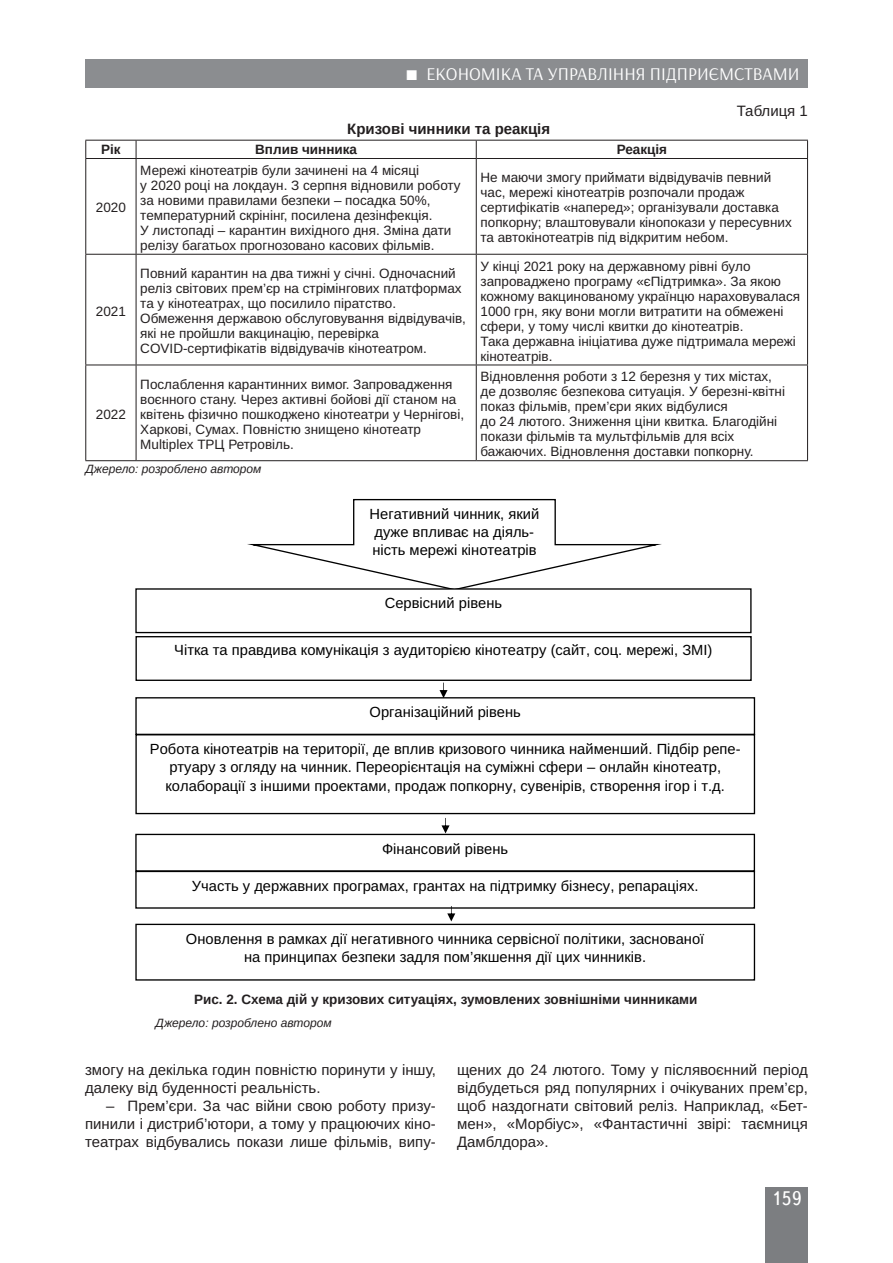
<style>
.page{position:relative;width:893px;height:1263px;background:#fff}
.page>*{position:absolute;margin:0;border:0;box-sizing:border-box;transform-origin:0 0}
.t1{font:19.5px "Ukrainian Text";color:#fff}
.t2{font:18px "Arsenal";color:#fff}
.Текст_основной_G{font:15px/18.1px "Arimo";color:#231f20;text-align:justify}
.Таблица_подпись{font:700 15px "Arimo";color:#231f20}
.t3{font:14.7px/18.3px "Arimo Roman";color:#000;text-align:center}
.Таблица_текст{font:13.5px/15px "Arimo";color:#231f20}
.Рисунок{font:700 13.5px "Arimo";color:#231f20}
.Таблица_шапка{font:700 13.5px "Arimo";color:#231f20}
.Рисунок-2{font:italic 12px "Arimo";color:#231f20}
.Джерело{font:italic 12px "Arimo";color:#231f20}
</style>
<div class="page">
<div style="left:765px;top:1187px;width:43px;height:76px;background:#7c7e81"></div>
<div style="left:85px;top:59px;width:723px;height:29px;background:#8b8d90"></div>
<hr style="left:85px;top:140px;width:51px;height:1px;background:#231f20">
<svg style="left:85px;top:141px;width:1px;height:17px"></svg>
<hr style="left:136px;top:140px;width:340px;height:1px;background:#231f20">
<svg style="left:136px;top:141px;width:1px;height:17px"></svg>
<hr style="left:476px;top:140px;width:332px;height:1px;background:#231f20">
<svg style="left:476px;top:141px;width:1px;height:17px"></svg>
<svg style="left:807px;top:141px;width:1px;height:17px"></svg>
<hr style="left:85px;top:158px;width:51px;height:1px;background:#231f20">
<hr style="left:85px;top:159px;width:1px;height:95px;background:#231f20">
<hr style="left:136px;top:158px;width:340px;height:1px;background:#231f20">
<hr style="left:136px;top:159px;width:1px;height:95px;background:#231f20">
<hr style="left:476px;top:158px;width:332px;height:1px;background:#231f20">
<hr style="left:476px;top:159px;width:1px;height:95px;background:#231f20">
<hr style="left:807px;top:159px;width:1px;height:95px;background:#231f20">
<hr style="left:85px;top:254px;width:51px;height:1px;background:#231f20">
<hr style="left:85px;top:255px;width:1px;height:110px;background:#231f20">
<hr style="left:136px;top:254px;width:340px;height:1px;background:#231f20">
<hr style="left:136px;top:255px;width:1px;height:110px;background:#231f20">
<hr style="left:476px;top:254px;width:332px;height:1px;background:#231f20">
<hr style="left:476px;top:255px;width:1px;height:110px;background:#231f20">
<hr style="left:807px;top:255px;width:1px;height:110px;background:#231f20">
<hr style="left:85px;top:365px;width:51px;height:1px;background:#231f20">
<hr style="left:85px;top:365px;width:1px;height:95px;background:#231f20">
<hr style="left:136px;top:365px;width:340px;height:1px;background:#231f20">
<hr style="left:136px;top:365px;width:1px;height:95px;background:#231f20">
<hr style="left:476px;top:365px;width:332px;height:1px;background:#231f20">
<hr style="left:476px;top:365px;width:1px;height:95px;background:#231f20">
<hr style="left:807px;top:365px;width:1px;height:95px;background:#231f20">
<hr style="left:85px;top:460px;width:51px;height:1px;background:#231f20">
<hr style="left:136px;top:460px;width:340px;height:1px;background:#231f20">
<hr style="left:476px;top:460px;width:332px;height:1px;background:#231f20">
<div style="left:135px;top:924px;width:620px;height:56px;border:1px solid #000"></div>
<svg style="left:251px;top:498px;width:411px;height:90px"></svg>
<div style="left:135px;top:636px;width:617px;height:45px;border:1px solid #000"></div>
<svg style="left:439px;top:683px;width:9px;height:14px"></svg>
<div style="left:135px;top:734px;width:620px;height:80px;border:1px solid #000"></div>
<svg style="left:441px;top:818px;width:9px;height:15px"></svg>
<div style="left:135px;top:834px;width:620px;height:38px;border:1px solid #000"></div>
<div style="left:135px;top:588px;width:617px;height:45px;border:1px solid #000"></div>
<div style="left:135px;top:697px;width:620px;height:38px;border:1px solid #000"></div>
<div style="left:135px;top:871px;width:620px;height:38px;border:1px solid #000"></div>
<svg style="left:447px;top:906px;width:8px;height:15px"></svg>
<h2 class="t2" style="left:426px;top:63px;width:375px">ЕКОНОМІКА ТА УПРАВЛІННЯ ПІДПРИЄМСТВАМИ</h2>
<p class="Таблица_подпись" style="left:347px;top:118px;width:204px">Кризові чинники та реакція</p>
<p class="Таблица_шапка" style="left:101px;top:140px;width:21px">Рік</p>
<p class="Таблица_шапка" style="left:255px;top:140px;width:103px">Вплив чинника</p>
<p class="Таблица_шапка" style="left:617px;top:140px;width:52px">Реакція</p>
<p class="Текст_основной_G" style="left:737px;top:102px;width:73px">Таблиця 1</p>
<p class="Таблица_текст" style="left:96px;top:201px;width:32px">2020</p>
<p class="Таблица_текст" style="left:96px;top:304px;width:32px">2021</p>
<p class="Таблица_текст" style="left:96px;top:407px;width:32px">2022</p>
<p class="Таблица_текст" style="left:140px;top:163px;width:280px">Мережі кінотеатрів були зачинені на 4 місяці</p>
<p class="Таблица_текст" style="left:140px;top:178px;width:322px">у 2020 році на локдаун. З серпня відновили роботу за новими правилами безпеки – посадка 50%, температурний скрінінг, посилена дезінфекція.</p>
<p class="Таблица_текст" style="left:140px;top:223px;width:313px">У листопаді – карантин вихідного дня. Зміна дати релізу багатьох прогнозовано касових фільмів.</p>
<p class="Таблица_текст" style="left:140px;top:266px;width:327px">Повний карантин на два тижні у січні. Одночасний реліз світових прем’єр на стрімінгових платформах та у кінотеатрах, що посилило піратство.<br>Обмеження державою обслуговування відвідувачів, які не пройшли вакцинацію, перевірка</p>
<p class="Таблица_текст" style="left:140px;top:341px;width:288px">COVID-сертифікатів відвідувачів кінотеатром.</p>
<p class="Таблица_текст" style="left:480px;top:171px;width:313px">Не маючи змогу приймати відвідувачів певний час, мережі кінотеатрів розпочали продаж сертифікатів «наперед»; організували доставка попкорну; влаштовували кінопокази у пересувних та автокінотеатрів під відкритим небом.</p>
<p class="Таблица_текст" style="left:480px;top:259px;width:321px">У кінці 2021 року на державному рівні було запроваджено програму «єПідтримка». За якою кожному вакцинованому українцю нараховувалася 1000 грн, яку вони могли витратити на обмежені сфери, у тому числі квитки до кінотеатрів.</p>
<p class="Таблица_текст" style="left:480px;top:334px;width:317px">Така державна ініціатива дуже підтримала мережі кінотеатрів.</p>
<p class="Таблица_текст" style="left:140px;top:377px;width:325px">Послаблення карантинних вимог. Запровадження воєнного стану. Через активні бойові дії станом на квітень фізично пошкоджено кінотеатри у Чернігові, Харкові, Сумах. Повністю знищено кінотеатр Multiplex ТРЦ Ретровіль.</p>
<p class="Таблица_текст" style="left:480px;top:369px;width:306px">Відновлення роботи з 12 березня у тих містах, де дозволяє безпекова ситуація. У березні-квітні показ фільмів, прем’єри яких відбулися</p>
<p class="Таблица_текст" style="left:480px;top:414px;width:298px">до 24 лютого. Зниження ціни квитка. Благодійні покази фільмів та мультфільмів для всіх бажаючих. Відновлення доставки попкорну.</p>
<p class="Рисунок-2" style="left:85px;top:461px;width:178px">Джерело: розроблено автором</p>
<p class="t3" style="left:370px;top:505px;width:171px;text-align:left">Негативний чинник, який дуже впливає на діяль&shy;ність мережі кінотеатрів</p>
<p class="t3" style="left:385px;top:594px;width:119px">Сервісний рівень</p>
<p class="t3" style="left:174px;top:641px;width:540px">Чітка та правдива комунікація з аудиторією кінотеатру (сайт, соц. мережі, ЗМІ)</p>
<p class="t3" style="left:370px;top:703px;width:153px">Організаційний рівень</p>
<p class="t3" style="left:150px;top:740px;width:592px">Робота кінотеатрів на території, де вплив кризового чинника найменший. Підбір репе&shy;ртуару з огляду на чинник. Переорієнтація на суміжні сфери – онлайн кінотеатр, колаборації з іншими проектами, продаж попкорну, сувенірів, створення ігор і т.д.</p>
<p class="t3" style="left:437px;top:840px;width:73px">ро рівень</p>
<p class="t3" style="left:382px;top:840px;width:80px">Фінансовий</p>
<p class="t3" style="left:192px;top:877px;width:508px">Участь у державних програмах, грантах на підтримку бізнесу, репараціях.</p>
<p class="t3" style="left:186px;top:930px;width:520px">Оновлення в рамках дії негативного чинника сервісної політики, заснованої на принципах безпеки задля пом’якшення дії цих чинників.</p>
<p class="Рисунок" style="left:194px;top:990px;width:505px">Рис. 2. Схема дій у кризових ситуаціях, зумовлених зовнішніми чинниками</p>
<p class="Джерело" style="left:156px;top:1015px;width:178px">Джерело: розроблено автором</p>
<p class="Текст_основной_G" style="left:85px;top:1060px;width:352px">змогу на декілька годин повністю поринути у іншу, далеку від буденності реальність.</p>
<p class="Текст_основной_G" style="left:85px;top:1097px;width:352px;text-indent:21px">– Прем’єри. За час війни свою роботу призу&shy;пинили і дистриб’ютори, а тому у працюючих кіно&shy;театрах відбувались покази лише фільмів, випу-</p>
<p class="Текст_основной_G" style="left:457px;top:1060px;width:352px">щених до 24 лютого. Тому у післявоєнний період відбудеться ряд популярних і очікуваних прем’єр, щоб наздогнати світовий реліз. Наприклад, «Бет&shy;мен», «Морбіус», «Фантастичні звірі: таємниця Дамблдора».</p>
<h1 class="t1" style="left:771px;top:1188px;width:32px">159</h1>
</div>
